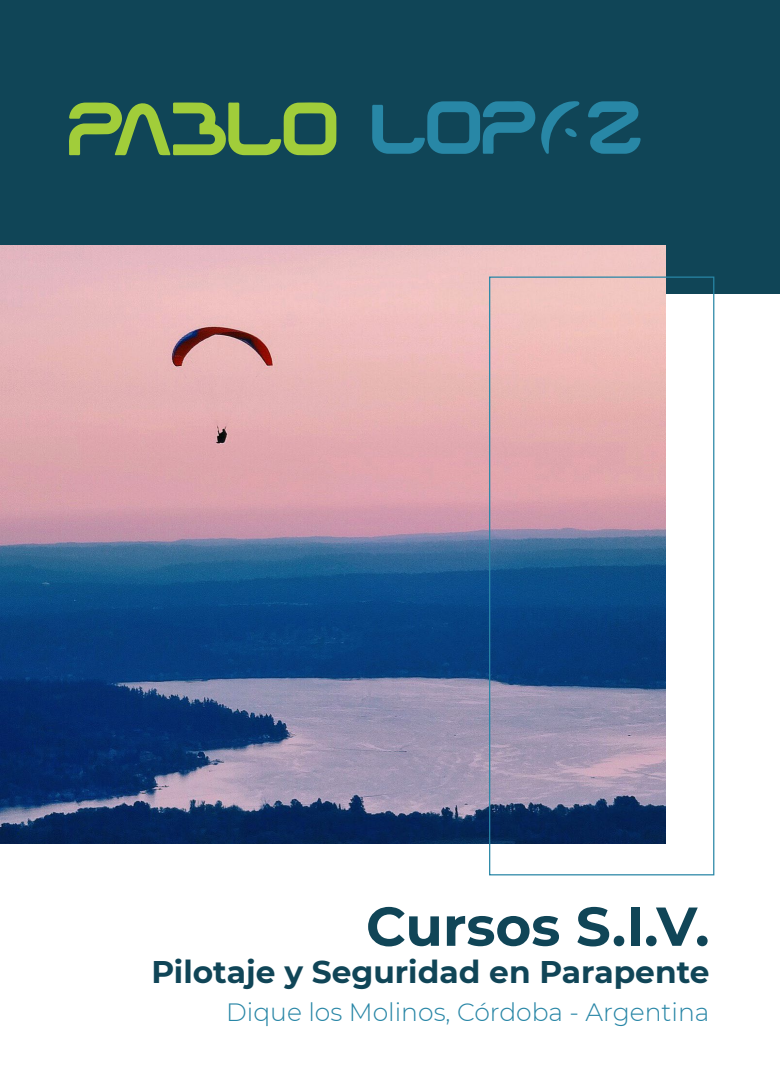
<style>
.page{position:relative;width:780px;height:1088px;background:#fff}
.page>*{position:absolute;margin:0;border:0;box-sizing:border-box;transform-origin:0 0}
.t1{font:700 54.75px "Montserrat";color:#104557}
.t2{font:700 31.25px "Montserrat";color:#104557}
.t3{font:300 25px "Montserrat";color:#2886a6}
</style>
<div class="page">
<div style="left:0;top:0;width:780px;height:293px;background:#104557"></div>
<img style="left:0;top:245px;width:665px;height:598px">
<div style="left:489px;top:276px;width:225px;height:599px;border:1px solid #2886a6"></div>
<svg style="left:588px;top:101px;width:52px;height:53px"></svg>
<svg style="left:69px;top:102px;width:267px;height:53px"></svg>
<svg style="left:372px;top:101px;width:207px;height:53px"></svg>
<p class="t1" style="left:366px;top:887px;width:345px">Cursos S.I.V.</p>
<p class="t2" style="left:151px;top:950px;width:559px">Pilotaje y Seguridad en Parapente</p>
<p class="t3" style="left:226px;top:995px;width:484px">Dique los Molinos, Córdoba - Argentina</p>
</div>
